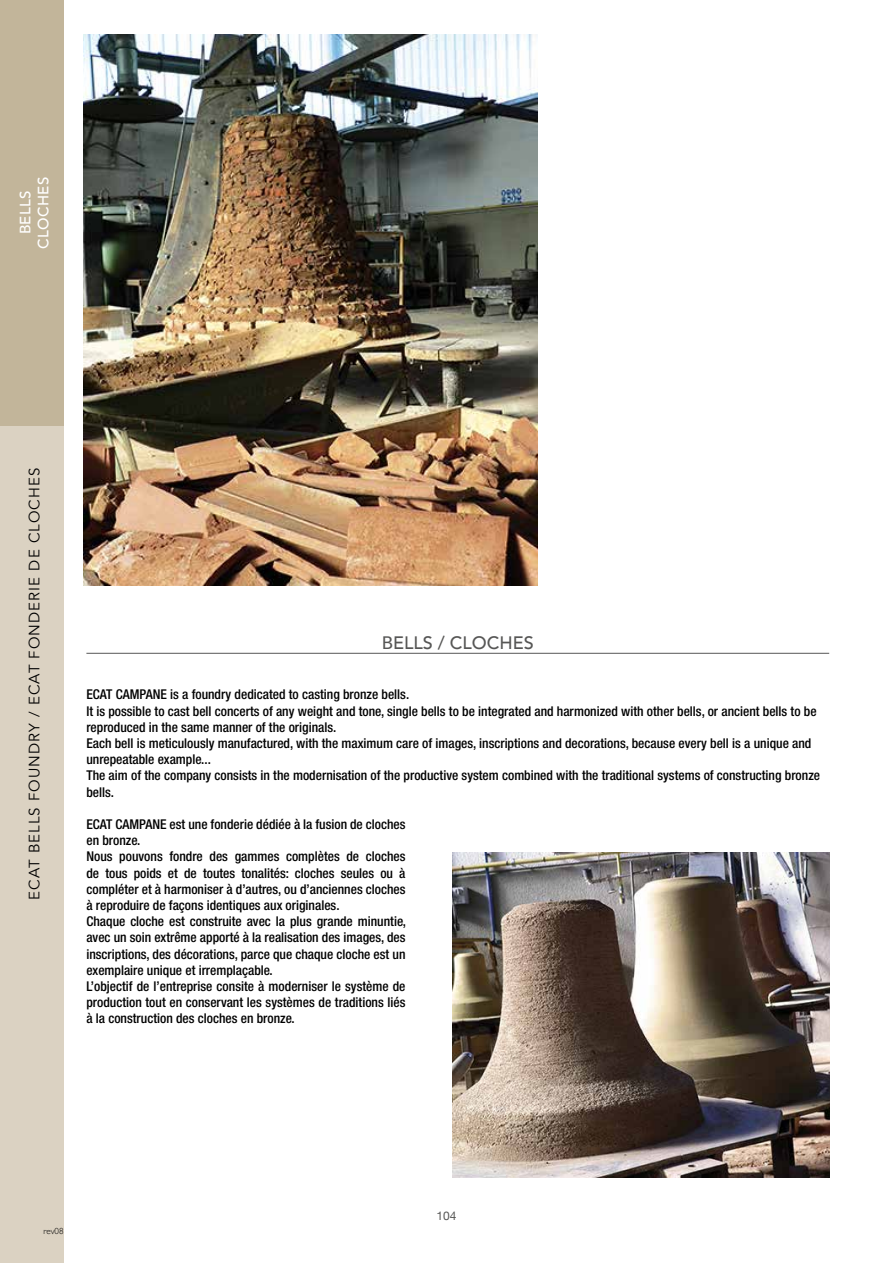
<style>
.page{position:relative;width:893px;height:1263px;background:#fff}
.page>*{position:absolute;margin:0;border:0;box-sizing:border-box;transform-origin:0 0}
.t1{font:500 18px "Avenir";color:#575756}
.t2{font:15px "Avenir";letter-spacing:.07em;color:#000}
.t3{font:500 15px/18px "Avenir";letter-spacing:.02em;color:#fff;text-align:center}
.t4{font:500 condensed 13.5px/16.2px "Helvetica Neue";color:#000}
.t5{font:12px "Helvetica Neue";color:#575756}
.t6{font:300 9px "Gill Sans";color:#000}
</style>
<div class="page">
<div style="left:0;top:374px;width:64px;height:889px;background:#dbd2c2"></div>
<div style="left:0;top:0;width:64px;height:425px;background:#c2b59a"></div>
<hr style="left:86px;top:653px;width:743px;height:1px;background:#575756">
<img style="left:83px;top:34px;width:454px;height:551px">
<img style="left:452px;top:853px;width:377px;height:325px">
<p class="t3" style="left:15px;top:249px;width:73px;rotate:-90deg">BELLS<br>CLOCHES</p>
<p class="t2" style="left:25px;top:900px;width:434px;rotate:-90deg">ECAT BELLS FOUNDRY / ECAT FONDERIE DE CLOCHES</p>
<h1 class="t1" style="left:382px;top:627px;width:154px">BELLS / CLOCHES</h1>
<p class="t4" style="left:86px;top:686px;width:735px">ECAT CAMPANE is a foundry dedicated to casting bronze bells.<br>It is possible to cast bell concerts of any weight and tone, single bells to be integrated and harmonized with other bells, or ancient bells to be reproduced in the same manner of the originals.<br>Each bell is meticulously manufactured, with the maximum care of images, inscriptions and decorations, because every bell is a unique and unrepeatable example...<br>The aim of the company consists in the modernisation of the productive system combined with the traditional systems of constructing bronze bells.</p>
<p class="t4" style="left:86px;top:816px;width:321px">ECAT CAMPANE est une fonderie dédiée à la fusion de cloches en bronze.<br>Nous pouvons fondre des gammes complètes de cloches de tous poids et de toutes tonalités: cloches seules ou à compléter et à harmoniser à d’autres, ou d’anciennes cloches à reproduire de façons identiques aux originales.<br>Chaque cloche est construite avec la plus grande minuntie, avec un soin extrême apporté à la realisation des images, des inscriptions, des décorations, parce que chaque cloche est un exemplaire unique et irremplaçable.<br>L’objectif de l’entreprise consite à moderniser le système de production tout en conservant les systèmes de traditions liés à la construction des cloches en bronze.</p>
<p class="t6" style="left:43px;top:1224px;width:22px">rev08</p>
<p class="t5" style="left:436px;top:1207px;width:22px">104</p>
</div>
